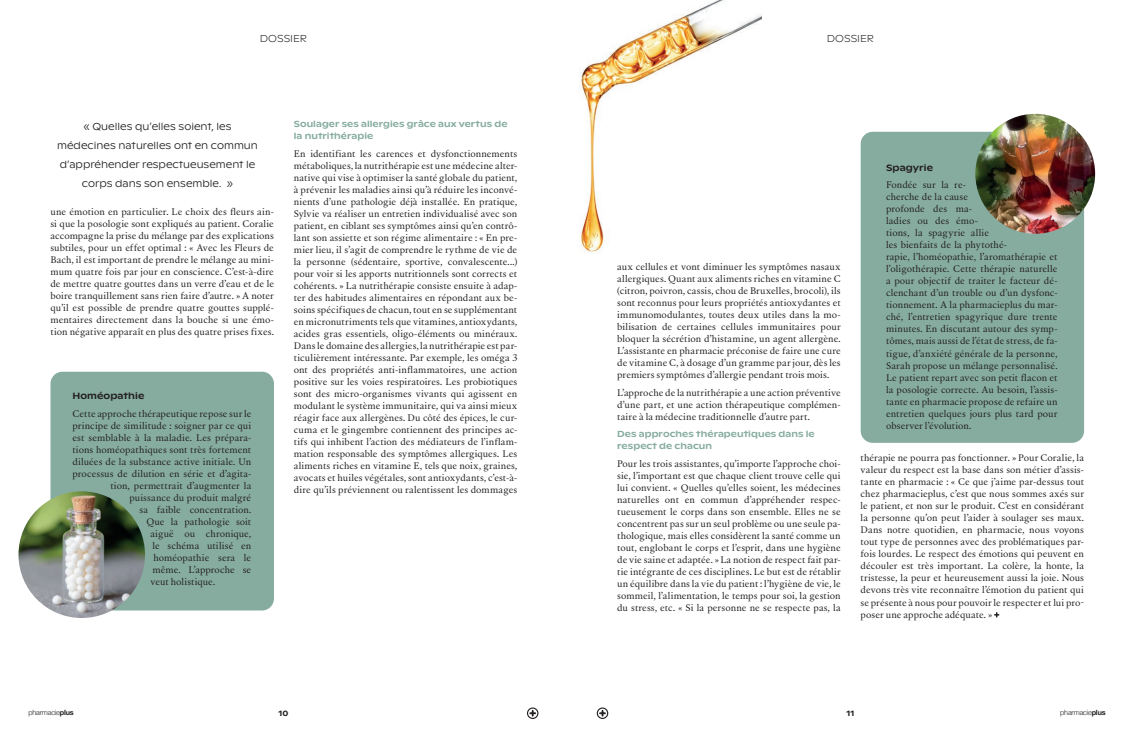
<style>
.page{position:relative;width:1134px;height:738px;background:#fff}
.page>*{position:absolute;margin:0;border:0;box-sizing:border-box;transform-origin:0 0}
.t1{font:300 10px/19px "ABC Ginto Nord";color:#231f20;text-align:center}
.t2{font:100 10px "Ginto Nord";color:#231f20}
.t3{font:500 9px "ABC Ginto Nord";letter-spacing:.005em;color:#231f20}
.t4{font:500 8.7px/12px "ABC Ginto Nord";letter-spacing:.005em;color:#86ac9f}
.t5{font:8.4px/12px "Atacama Beta";letter-spacing:.005em;color:#231f20;text-align:justify}
.t6{font:500 8px "Ginto Nord";color:#231f20}
.t7{font:300 7.2px "Helvetica Neue";letter-spacing:-.02em;color:#231f20}
.s1{font-weight:700}
</style>
<div class="page">
<div style="left:861px;top:132px;width:223px;height:310px;background:#86ac9f;border-radius:12px"></div>
<div style="left:50px;top:371px;width:224px;height:239px;background:#86ac9f;border-radius:12px"></div>
<svg style="left:597px;top:707px;width:11px;height:11px"></svg>
<svg style="left:527px;top:707px;width:11px;height:11px"></svg>
<svg style="left:994px;top:612px;width:5px;height:5px"></svg>
<img style="left:975px;top:114px;width:120px;height:119px;border-radius:60px">
<img style="left:18px;top:491px;width:127px;height:126px;border-radius:63px">
<img style="left:579px;top:0;width:182px;height:253px">
<p class="t2" style="left:260px;top:32px;width:49px">DOSSIER</p>
<p class="t2" style="left:827px;top:32px;width:49px">DOSSIER</p>
<p class="t1" style="left:57px;top:117px;width:202px">« Quelles qu’elles soient, les médecines naturelles ont en commun d’appréhender respectueusement le corps dans son ensemble. »</p>
<p class="t5" style="left:50px;top:206px;width:225px">une émotion en particulier. Le choix des fleurs ain&shy;si que la posologie sont expliqués au patient. Coralie accompagne la prise du mélange par des explications subtiles, pour un effet optimal : « Avec les Fleurs de Bach, il est important de prendre le mélange au mini&shy;mum quatre fois par jour en conscience. C’est-à-dire de mettre quatre gouttes dans un verre d’eau et de le boire tranquillement sans rien faire d’autre. » A noter qu’il est possible de prendre quatre gouttes supplé&shy;mentaires directement dans la bouche si une émo&shy;tion négative apparaît en plus des quatre prises fixes.</p>
<p class="t3" style="left:72px;top:390px;width:73px">Homéopathie</p>
<p class="t5" style="left:72px;top:407px;width:180px">Cette approche thérapeutique repose sur le</p>
<p class="t5" style="left:72px;top:419px;width:180px">principe de similitude : soigner par ce qui</p>
<p class="t5" style="left:72px;top:431px;width:180px">est semblable à la maladie. Les prépara-</p>
<p class="t5" style="left:72px;top:443px;width:180px">tions homéopathiques sont très fortement</p>
<p class="t5" style="left:72px;top:455px;width:180px">diluées de la substance active initiale. Un</p>
<p class="t5" style="left:72px;top:467px;width:180px">processus de dilution en série et d’agita-</p>
<p class="t5" style="left:110px;top:479px;width:142px">tion, permettrait d’augmenter la</p>
<p class="t5" style="left:129px;top:491px;width:123px">puissance du produit malgré</p>
<p class="t5" style="left:139px;top:503px;width:113px">sa faible concentration.</p>
<p class="t5" style="left:146px;top:515px;width:106px">Que la pathologie soit</p>
<p class="t5" style="left:150px;top:527px;width:25px">aiguë</p>
<p class="t5" style="left:184px;top:527px;width:12px">ou</p>
<p class="t5" style="left:206px;top:527px;width:47px">chronique,</p>
<p class="t5" style="left:152px;top:539px;width:100px">le schéma utilisé en</p>
<p class="t5" style="left:153px;top:551px;width:99px">homéopathie sera le</p>
<p class="t5" style="left:152px;top:563px;width:100px">même. L’approche se</p>
<p class="t5" style="left:150px;top:575px;width:66px">veut holistique.</p>
<p class="t4" style="left:294px;top:118px;width:215px">Soulager ses allergies grâce aux vertus de la nutrithérapie</p>
<p class="t5" style="left:294px;top:147px;width:225px">En identifiant les carences et dysfonctionnements métaboliques, la nutrithérapie est une médecine alter&shy;native qui vise à optimiser la santé globale du patient, à prévenir les maladies ainsi qu’à réduire les inconvé&shy;nients d’une pathologie déjà installée. En pratique, Sylvie va réaliser un entretien individualisé avec son patient, en ciblant ses symptômes ainsi qu’en contrô&shy;lant son assiette et son régime alimentaire : « En pre&shy;mier lieu, il s’agit de comprendre le rythme de vie de la personne (sédentaire, sportive, convalescente...) pour voir si les apports nutritionnels sont corrects et cohérents. » La nutrithérapie consiste ensuite à adap&shy;ter des habitudes alimentaires en répondant aux be&shy;soins spécifiques de chacun, tout en se supplémentant en micronutriments tels que vitamines, antioxydants, acides gras essentiels, oligo-éléments ou minéraux.<br>Dans le domaine des allergies, la nutrithérapie est par&shy;ticulièrement intéressante. Par exemple, les oméga 3 ont des propriétés anti-inflammatoires, une action positive sur les voies respiratoires. Les probiotiques sont des micro-organismes vivants qui agissent en modulant le système immunitaire, qui va ainsi mieux réagir face aux allergènes. Du côté des épices, le cur&shy;cuma et le gingembre contiennent des principes ac&shy;tifs qui inhibent l’action des médiateurs de l’inflam&shy;mation responsable des symptômes allergiques. Les aliments riches en vitamine E, tels que noix, graines, avocats et huiles végétales, sont antioxydants, c’est-à&shy;dire qu’ils préviennent ou ralentissent les dommages</p>
<p class="t3" style="left:886px;top:162px;width:48px">Spagyrie</p>
<p class="t5" style="left:886px;top:179px;width:173px;text-align:left">Fondée sur la re-<br>cherche de la cause<br>profonde des ma-<br>ladies ou des émo-<br>tions, la spagyrie allie<br>les bienfaits de la phytothé-<br>rapie, l’homéopathie, l’aromathérapie et l’oligothérapie. Cette thérapie naturelle a pour objectif de traiter le facteur dé&shy;clenchant d’un trouble ou d’un dysfonc&shy;tionnement. A la pharmacieplus du mar&shy;ché, l’entretien spagyrique dure trente minutes. En discutant autour des symp&shy;tômes, mais aussi de l’état de stress, de fa&shy;tigue, d’anxiété générale de la personne, Sarah propose un mélange personnalisé.<br>Le patient repart avec son petit flacon et la posologie correcte. Au besoin, l’assis&shy;tante en pharmacie propose de refaire un entretien quelques jours plus tard pour observer l’évolution.</p>
<p class="t5" style="left:617px;top:260px;width:225px">aux cellules et vont diminuer les symptômes nasaux allergiques. Quant aux aliments riches en vitamine C (citron, poivron, cassis, chou de Bruxelles, brocoli), ils sont reconnus pour leurs propriétés antioxydantes et immunomodulantes, toutes deux utiles dans la mo&shy;bilisation de certaines cellules immunitaires pour bloquer la sécrétion d’histamine, un agent allergène.<br>L’assistante en pharmacie préconise de faire une cure de vitamine C, à dosage d’un gramme par jour, dès les premiers symptômes d’allergie pendant trois mois.</p>
<p class="t5" style="left:617px;top:386px;width:225px">L’approche de la nutrithérapie a une action préventive d’une part, et une action thérapeutique complémen&shy;taire à la médecine traditionnelle d’autre part.</p>
<p class="t4" style="left:617px;top:428px;width:199px">Des approches thérapeutiques dans le respect de chacun</p>
<p class="t5" style="left:617px;top:457px;width:225px">Pour les trois assistantes, qu’importe l’approche choi&shy;sie, l’important est que chaque client trouve celle qui lui convient. « Quelles qu’elles soient, les médecines naturelles ont en commun d’appréhender respec&shy;tueusement le corps dans son ensemble. Elles ne se concentrent pas sur un seul problème ou une seule pa&shy;thologique, mais elles considèrent la santé comme un tout, englobant le corps et l’esprit, dans une hygiène de vie saine et adaptée. » La notion de respect fait par&shy;tie intégrante de ces disciplines. Le but est de rétablir un équilibre dans la vie du patient : l’hygiène de vie, le sommeil, l’alimentation, le temps pour soi, la gestion du stress, etc. « Si la personne ne se respecte pas, la</p>
<p class="t5" style="left:860px;top:451px;width:225px">thérapie ne pourra pas fonctionner. » Pour Coralie, la valeur du respect est la base dans son métier d’assis&shy;tante en pharmacie : « Ce que j’aime par-dessus tout chez pharmacieplus, c’est que nous sommes axés sur le patient, et non sur le produit. C’est en considérant la personne qu’on peut l’aider à soulager ses maux.<br>Dans notre quotidien, en pharmacie, nous voyons tout type de personnes avec des problématiques par&shy;fois lourdes. Le respect des émotions qui peuvent en découler est très important. La colère, la honte, la tristesse, la peur et heureusement aussi la joie. Nous devons très vite reconnaître l’émotion du patient qui se présente à nous pour pouvoir le respecter et lui pro&shy;poser une approche adéquate. »</p>
<p class="t7" style="left:28px;top:707px;width:47px">pharmacie<span class="s1">plus</span></p>
<p class="t6" style="left:278px;top:706px;width:11px">10</p>
<p class="t6" style="left:846px;top:706px;width:9px">11</p>
<p class="t7" style="left:1060px;top:707px;width:47px">pharmacie<span class="s1">plus</span></p>
</div>
